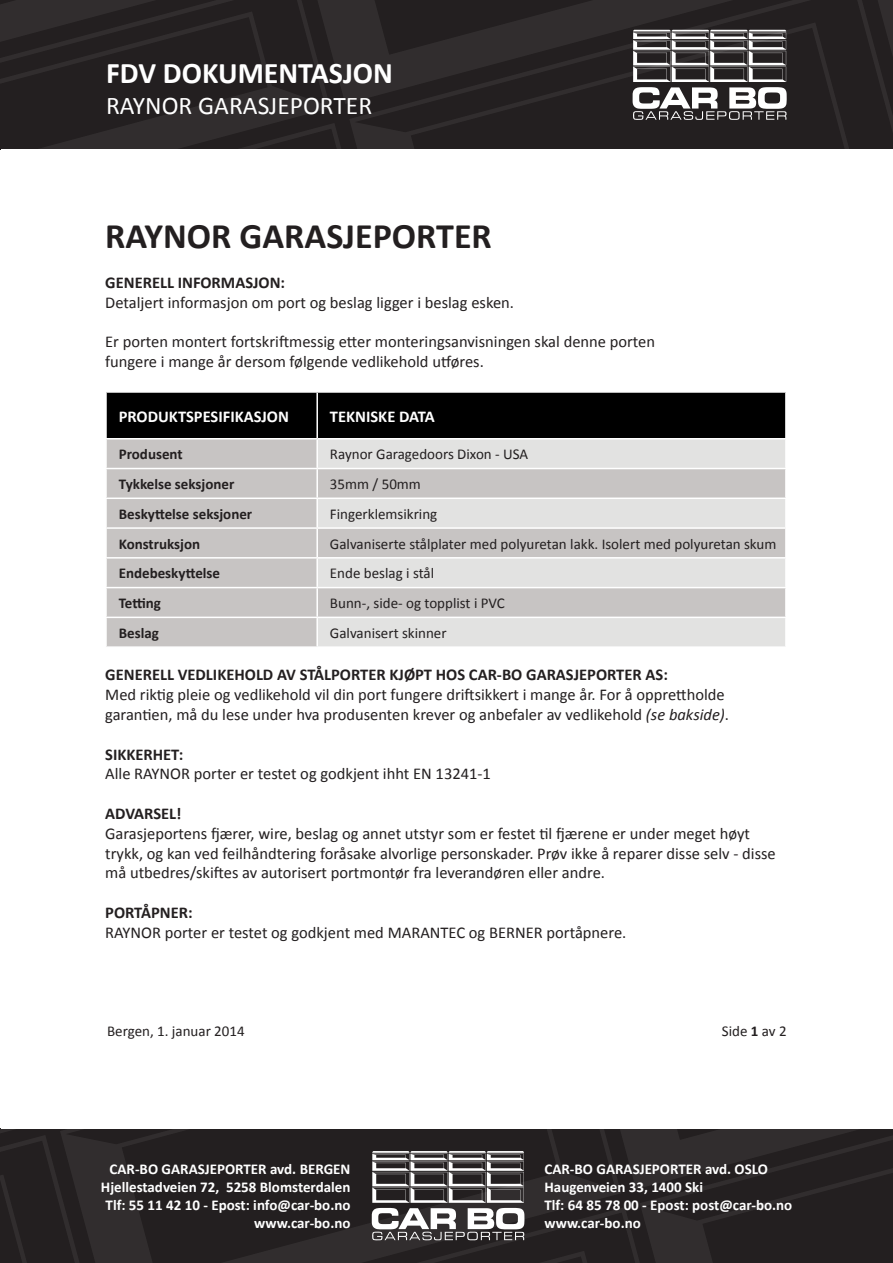
<style>
.page{position:relative;width:893px;height:1263px;background:#fff}
.page>*{position:absolute;margin:0;border:0;box-sizing:border-box;transform-origin:0 0}
.t1{font:700 36px "Calibri";color:#231f20}
.t2{font:700 30px "Calibri";color:#fff}
.t3{font:25.5px "Calibri";color:#fff}
.t4{font:16.5px/19.8px "Calibri";color:#231f20}
.t5{font:700 16.5px "Calibri";color:#231f20}
.t6{font:700 16.5px "Calibri";color:#fff}
.t7{font:700 15px "Calibri";color:#fff}
.t8{font:15px "Calibri";color:#231f20}
.t9{font:700 15px "Calibri";color:#231f20}
.s1{font-style:italic}
.s2{font-weight:700}
</style>
<div class="page">
<svg style="left:349px;top:0;width:523px;height:149px;background:#242021"></svg>
<svg style="left:872px;top:0;width:21px;height:149px;background:#262223"></svg>
<svg style="left:330px;top:0;width:523px;height:104px;background:#292526"></svg>
<svg style="left:0;top:0;width:330px;height:150px;background:#282425"></svg>
<svg style="left:0;top:0;width:292px;height:100px;background:#262223"></svg>
<svg style="left:681px;top:1189px;width:212px;height:74px;background:#242021"></svg>
<svg style="left:0;top:1128px;width:60px;height:135px;background:#262223"></svg>
<svg style="left:621px;top:1129px;width:272px;height:60px;background:#292526"></svg>
<svg style="left:60px;top:1129px;width:561px;height:134px;background:#272324"></svg>
<div style="left:1px;top:149px;width:892px;height:979px;background:#fff"></div>
<svg style="left:633px;top:30px;width:154px;height:90px"></svg>
<svg style="left:117px;top:1151px;width:564px;height:112px;background:#373435"></svg>
<svg style="left:107px;top:393px;width:678px;height:253px;background:#727170"></svg>
<div style="left:317px;top:439px;width:469px;height:29px;background:#e2e2e1"></div>
<div style="left:318px;top:469px;width:467px;height:148px;background:#c7c4c3"></div>
<div style="left:317px;top:498px;width:469px;height:30px;background:#e2e2e1"></div>
<div style="left:317px;top:558px;width:469px;height:30px;background:#e2e2e1"></div>
<div style="left:317px;top:617px;width:469px;height:30px;background:#e2e2e1"></div>
<hr style="left:316px;top:393px;width:2px;height:45px;background:#fff">
<hr style="left:105px;top:438px;width:212px;height:1px;background:#fff">
<hr style="left:317px;top:438px;width:470px;height:1px;background:#fff">
<hr style="left:316px;top:439px;width:2px;height:29px;background:#fff">
<hr style="left:785px;top:439px;width:2px;height:29px;background:#fff">
<hr style="left:105px;top:468px;width:212px;height:1px;background:#fff">
<hr style="left:317px;top:468px;width:470px;height:1px;background:#fff">
<hr style="left:316px;top:469px;width:2px;height:28px;background:#fff">
<hr style="left:105px;top:497px;width:212px;height:2px;background:#fff">
<hr style="left:317px;top:497px;width:470px;height:2px;background:#fff">
<hr style="left:316px;top:499px;width:2px;height:28px;background:#fff">
<hr style="left:785px;top:499px;width:2px;height:28px;background:#fff">
<hr style="left:105px;top:527px;width:212px;height:2px;background:#fff">
<hr style="left:317px;top:527px;width:470px;height:2px;background:#fff">
<hr style="left:316px;top:529px;width:2px;height:28px;background:#fff">
<hr style="left:105px;top:557px;width:212px;height:2px;background:#fff">
<hr style="left:317px;top:557px;width:470px;height:2px;background:#fff">
<hr style="left:316px;top:559px;width:2px;height:28px;background:#fff">
<hr style="left:785px;top:559px;width:2px;height:28px;background:#fff">
<hr style="left:105px;top:587px;width:212px;height:1px;background:#fff">
<hr style="left:317px;top:587px;width:470px;height:1px;background:#fff">
<hr style="left:316px;top:588px;width:2px;height:29px;background:#fff">
<hr style="left:105px;top:617px;width:212px;height:1px;background:#fff">
<hr style="left:317px;top:617px;width:470px;height:1px;background:#fff">
<hr style="left:316px;top:618px;width:2px;height:28px;background:#fff">
<hr style="left:785px;top:618px;width:2px;height:28px;background:#fff">
<hr style="left:317px;top:646px;width:470px;height:2px;background:#fff">
<p class="t2" style="left:106px;top:54px;width:288px">FDV DOKUMENTASJON</p>
<p class="t3" style="left:106px;top:89px;width:268px">RAYNOR GARASJEPORTER</p>
<p class="t1" style="left:105px;top:213px;width:388px">RAYNOR GARASJEPORTER</p>
<p class="t5" style="left:105px;top:272px;width:181px">GENERELL INFORMASJON:</p>
<p class="t4" style="left:105px;top:292px;width:410px">Detaljert informasjon om port og beslag ligger i beslag esken.</p>
<p class="t4" style="left:105px;top:332px;width:551px">Er porten montert fortskriftmessig etter monteringsanvisningen skal denne porten</p>
<p class="t4" style="left:105px;top:352px;width:380px">fungere i mange år dersom følgende vedlikehold utføres.</p>
<p class="t6" style="left:119px;top:405px;width:172px">PRODUKTSPESIFIKASJON</p>
<p class="t6" style="left:330px;top:405px;width:106px">TEKNISKE DATA</p>
<p class="t9" style="left:119px;top:445px;width:65px">Produsent</p>
<p class="t8" style="left:330px;top:445px;width:200px">Raynor Garagedoors Dixon - USA</p>
<p class="t9" style="left:119px;top:474px;width:117px">Tykkelse seksjoner</p>
<p class="t8" style="left:330px;top:475px;width:92px">35mm / 50mm</p>
<p class="t9" style="left:119px;top:504px;width:135px">Beskyttelse seksjoner</p>
<p class="t8" style="left:330px;top:504px;width:109px">Fingerklemsikring</p>
<p class="t9" style="left:119px;top:534px;width:83px">Konstruksjon</p>
<p class="t8" style="left:330px;top:534px;width:448px">Galvaniserte stålplater med polyuretan lakk. Isolert med polyuretan skum</p>
<p class="t9" style="left:119px;top:564px;width:103px">Endebeskyttelse</p>
<p class="t8" style="left:330px;top:564px;width:106px">Ende beslag i stål</p>
<p class="t9" style="left:119px;top:593px;width:44px">Tetting</p>
<p class="t8" style="left:330px;top:594px;width:176px">Bunn-, side- og topplist i PVC</p>
<p class="t9" style="left:119px;top:623px;width:42px">Beslag</p>
<p class="t8" style="left:330px;top:623px;width:118px">Galvanisert skinner</p>
<p class="t5" style="left:105px;top:664px;width:564px">GENERELL VEDLIKEHOLD AV STÅLPORTER KJØPT HOS CAR-BO GARASJEPORTER AS:</p>
<p class="t4" style="left:105px;top:685px;width:621px">Med riktig pleie og vedlikehold vil din port fungere driftsikkert i mange år. For å opprettholde</p>
<p class="t4" style="left:105px;top:705px;width:625px">garantien, må du lese under hva produsenten krever og anbefaler av vedlikehold <span class="s1">(se bakside)</span>.</p>
<p class="t5" style="left:105px;top:743px;width:80px">SIKKERHET:</p>
<p class="t4" style="left:105px;top:764px;width:387px">Alle RAYNOR porter er testet og godkjent ihht EN 13241-1</p>
<p class="t5" style="left:105px;top:803px;width:78px">ADVARSEL!</p>
<p class="t4" style="left:105px;top:823px;width:672px">Garasjeportens fjærer, wire, beslag og annet utstyr som er festet til fjærene er under meget høyt trykk, og kan ved feilhåndtering foråsake alvorlige personskader. Prøv ikke å reparer disse selv - disse må utbedres/skiftes av autorisert portmontør fra leverandøren eller andre.</p>
<p class="t5" style="left:105px;top:902px;width:89px">PORTÅPNER:</p>
<p class="t4" style="left:105px;top:922px;width:523px">RAYNOR porter er testet og godkjent med MARANTEC og BERNER portåpnere.</p>
<p class="t8" style="left:107px;top:1021px;width:139px">Bergen, 1. januar 2014</p>
<p class="t7" style="left:110px;top:1160px;width:242px">CAR-BO GARASJEPORTER avd. BERGEN</p>
<p class="t7" style="left:101px;top:1178px;width:251px">Hjellestadveien 72, 5258 Blomsterdalen</p>
<p class="t7" style="left:106px;top:1196px;width:246px">Tlf: 55 11 42 10 - Epost: info@car-bo.no</p>
<p class="t7" style="left:254px;top:1214px;width:98px">www.car-bo.no</p>
<p class="t8" style="left:722px;top:1021px;width:66px">Side <span class="s2">1</span> av 2</p>
<p class="t7" style="left:544px;top:1160px;width:225px">CAR-BO GARASJEPORTER avd. OSLO</p>
<p class="t7" style="left:544px;top:1178px;width:160px">Haugenveien 33, 1400 Ski</p>
<p class="t7" style="left:544px;top:1196px;width:249px">Tlf: 64 85 78 00 - Epost: post@car-bo.no</p>
<p class="t7" style="left:544px;top:1214px;width:98px">www.car-bo.no</p>
</div>
